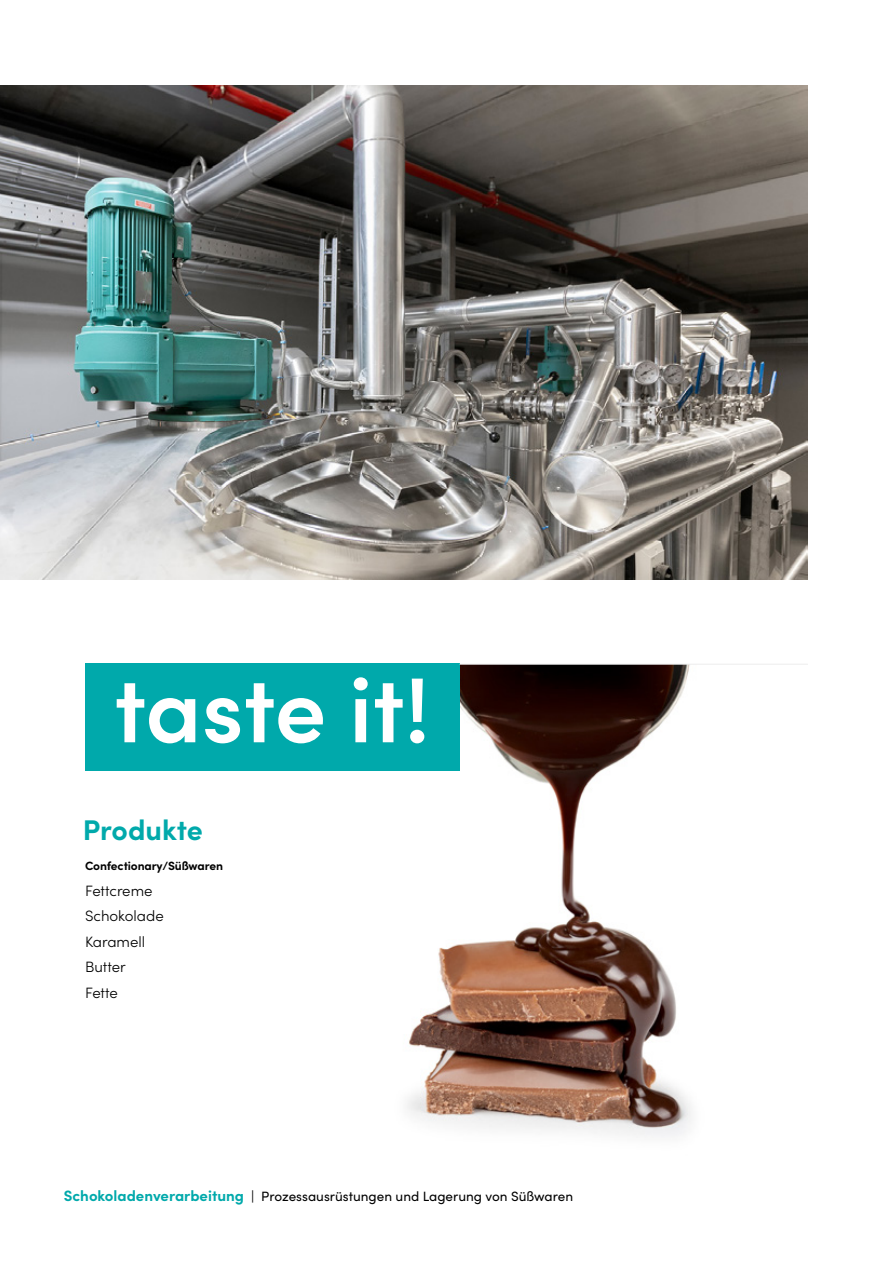
<style>
.page{position:relative;width:893px;height:1263px;background:#fff}
.page>*{position:absolute;margin:0;border:0;box-sizing:border-box;transform-origin:0 0}
.t1{font:600 92.4px "Sofia Pro";color:#fff}
.t2{font:700 28.5px "Sofia Pro";color:#00a9ab}
.t3{font:300 15px/25.5px "Sofia Pro";color:#000}
.t4{font:13.5px "Sofia Pro";color:#000}
.t5{font:700 12px "Sofia Pro";letter-spacing:-.01em;color:#000}
.s1{font-weight:700;font-size:15px;color:#00a9ab}
</style>
<div class="page">
<img style="left:407px;top:665px;width:284px;height:472px">
<img style="left:0;top:85px;width:808px;height:495px">
<div style="left:85px;top:664px;width:375px;height:107px;background:#00a9ab"></div>
<hr style="left:460px;top:664px;width:348px;height:1px;background:#ededed">
<h1 class="t1" style="left:114px;top:640px;width:317px">taste it!</h1>
<h2 class="t2" style="left:83px;top:808px;width:121px">Produkte</h2>
<p class="t5" style="left:85px;top:857px;width:140px">Confectionary/Süßwaren</p>
<p class="t3" style="left:85px;top:877px;width:80px">Fettcreme<br>Schokolade<br>Karamell<br>Butter<br>Fette</p>
<p class="t4" style="left:64px;top:1187px;width:511px"><span class="s1">Schokoladenverarbeitung</span> | Prozessausrüstungen und Lagerung von Süßwaren</p>
</div>
